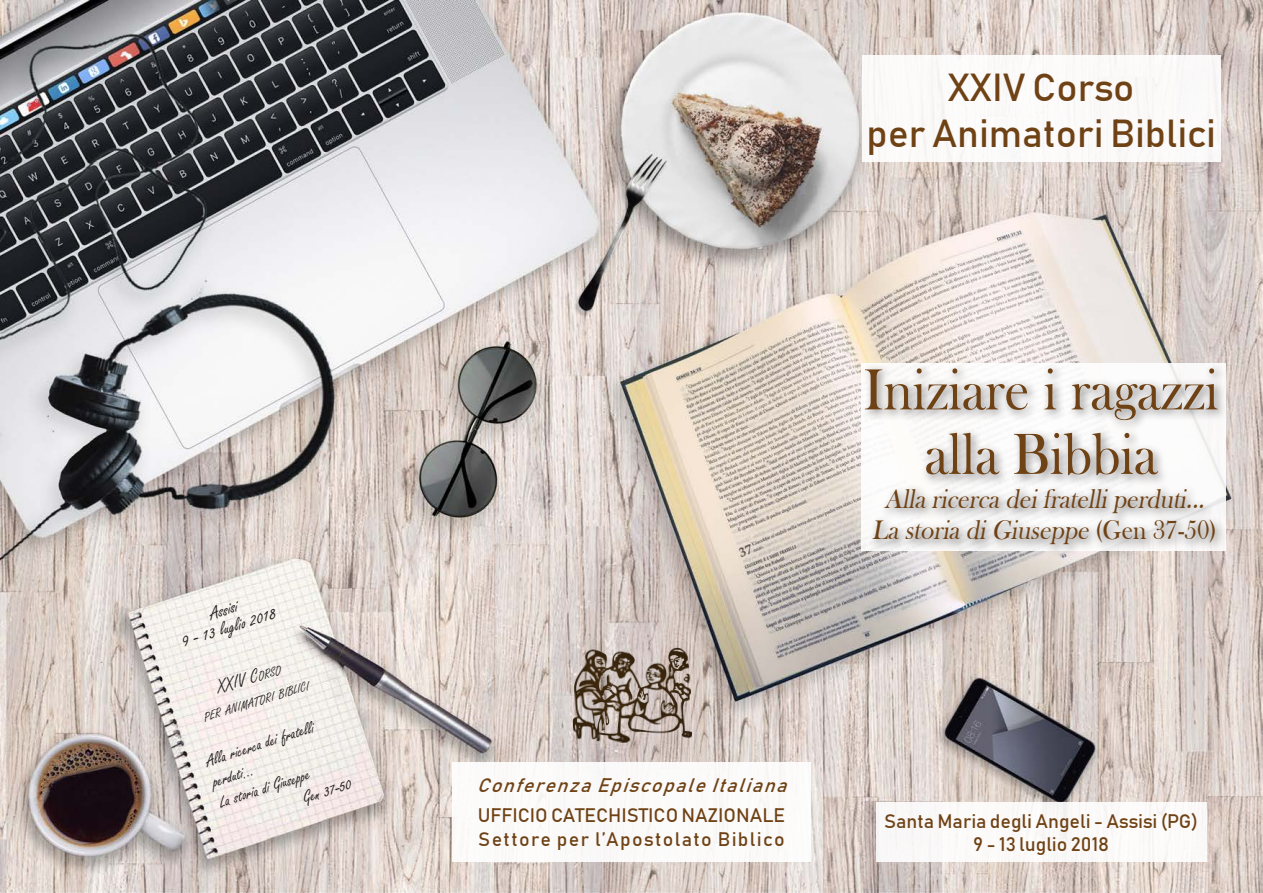
<style>
.page{position:relative;width:1263px;height:893px;background:#fff}
.page>*{position:absolute;margin:0;border:0;box-sizing:border-box;transform-origin:0 0}
.t1{font:60px/64.5px "Bask Old Face";color:#6f4215;text-align:center;scale:.93 1}
.t2{font:39px/46.8px "Bahnschrift 400";color:#6f4215;text-align:center}
.t3{font:italic 27.6px/31.5px "Bask Old Face";color:#6f4215;text-align:center;scale:.93 1}
.t4{font:19.5px "Bahnschrift 400";color:#6f4215}
.t5{font:19.5px "Bahnschrift 400";letter-spacing:.07em;color:#6f4215}
.t6{font:italic 19.5px "Bahnschrift 400";color:#6f4215}
.t7{font:19.5px "Freestyle Script";color:#231f20}
.t8{font:19.5px "Freestyle Script";color:#231f20}
.t9{font:18px/21.6px "Freestyle Script";color:#231f20}
.t10{font:13.65px "Freestyle Script";color:#231f20}
.s1{font-size:13.65px}
.s2{font-style:normal}
</style>
<div class="page">
<img style="left:0;top:0;width:1263px;height:893px">
<div style="left:862px;top:55px;width:358px;height:107px;background:#fff"></div>
<svg style="left:571px;top:645px;width:121px;height:99px"></svg>
<div style="left:452px;top:762px;width:359px;height:100px;background:#fff"></div>
<div style="left:876px;top:802px;width:330px;height:60px;background:#fff"></div>
<div style="left:860px;top:363px;width:369px;height:124px;background:#231f20;opacity:.45"></div>
<div style="left:867px;top:484px;width:360px;height:73px;background:#231f20;opacity:.45"></div>
<p class="t7" style="left:207px;top:604px;width:30px;rotate:-17deg">Assisi</p>
<p class="t7" style="left:179px;top:631px;width:99px;rotate:-17deg">9 - 13 luglio 2018</p>
<p class="t8" style="left:214px;top:677px;width:67px;rotate:-17deg">XXIV C<span class="s1">orso</span></p>
<p class="t10" style="left:202px;top:711px;width:106px;rotate:-17deg">per animatoribiblici</p>
<p class="t9" style="left:203px;top:752px;width:114px;rotate:-18deg">Alla ricerca dei fratelli perduti...</p>
<p class="t9" style="left:294px;top:768px;width:52px;text-indent:-81px;rotate:-18deg">La storia di Giuseppe<br>Gen 37-50</p>
<p class="t2" style="left:866px;top:62px;width:351px">XXIV Corso<br>per Animatori Biblici</p>
<p class="t1" style="left:864px;top:359px;width:383px">Iniziare i ragazzi alla Bibbia</p>
<p class="t3" style="left:872px;top:484px;width:373px">Alla ricerca deifratelliperduti...<br>La storia diGiuseppe <span class="s2">( G e n 3 7 - 5 0 )</span></p>
<p class="t6" style="left:477px;top:773px;width:319px">ConferenzaEpiscopale Italiana</p>
<p class="t4" style="left:478px;top:803px;width:309px">UFFICIO CATECHISTICO NAZIONALE</p>
<p class="t5" style="left:478px;top:827px;width:308px">Settore per l’Apostolato Biblico</p>
<p class="t4" style="left:884px;top:809px;width:316px">Santa Maria degli Angeli - Assisi (PG)</p>
<p class="t4" style="left:973px;top:832px;width:137px">9 - 13 luglio 2018</p>
</div>
